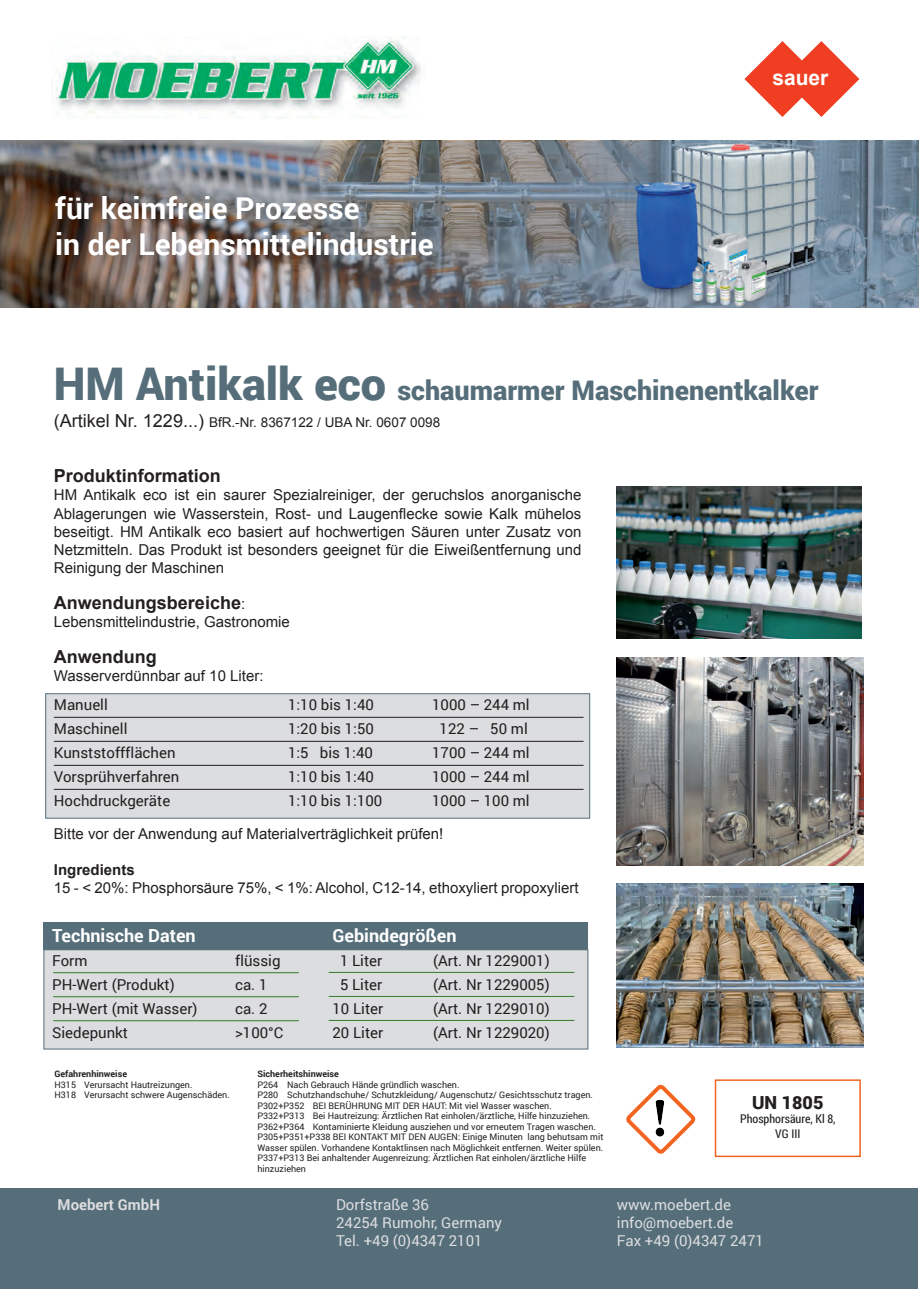
<style>
.page{position:relative;width:919px;height:1289px;background:#fff}
.page>*{position:absolute;margin:0;border:0;box-sizing:border-box;transform-origin:0 0}
.t1{font:700 30px/36px "Roboto";color:#fff}
.t2{font:900 27px "Roboto";color:#556e7a}
.t3{font:27px "Roboto";color:#fff}
.t4{font:700 21px "Arial";color:#fff}
.t5{font:700 18px "Arial";color:#231f20}
.t6{font:700 18px "Roboto";color:#fff}
.t7{font:900 18px "Roboto";color:#231f20}
.t8{font:15px/18px "Arial";color:#231f20;text-align:justify}
.t9{font:15px "Roboto";color:#231f20}
.t10{font:15px/18px "Roboto";color:#dcdddf}
.t11{font:700 15px "Roboto";color:#dcdddf}
.t12{font:700 15px "Arial";color:#231f20}
.t13{font:13.5px "Arial";color:#231f20}
.t14{font:12px/14.4px "Roboto Condensed";color:#231f20;text-align:center}
.t15{font:9px/10.5px "Roboto";color:#231f20}
.t16{font:700 9px "Roboto";color:#231f20}
.s1{font-size:45px}
.s2{font-size:18px}
.s3{font-weight:400;font-size:15px}
</style>
<div class="page">
<img style="left:0;top:140px;width:918px;height:168px">
<div style="left:1px;top:1187px;width:917px;height:101px;background:#556e7a"></div>
<svg style="left:744px;top:41px;width:115px;height:76px"></svg>
<img style="left:51px;top:36px;width:370px;height:82px">
<div style="left:44px;top:921px;width:544px;height:28px;background:#556e7a"></div>
<div style="left:44px;top:949px;width:544px;height:100px;background:#dcdddf;border:1px solid #556e7a"></div>
<hr style="left:328px;top:972px;width:246px;height:1px;background:#357b2b">
<hr style="left:328px;top:996px;width:246px;height:1px;background:#357b2b">
<hr style="left:328px;top:1020px;width:246px;height:1px;background:#357b2b">
<hr style="left:53px;top:972px;width:246px;height:1px;background:#357b2b">
<hr style="left:53px;top:996px;width:246px;height:1px;background:#357b2b">
<hr style="left:53px;top:1020px;width:246px;height:1px;background:#357b2b">
<div style="left:45px;top:693px;width:545px;height:125px;background:#dcdddf;border:1px solid #556e7a"></div>
<hr style="left:54px;top:717px;width:529px;height:1px;background:#231f20">
<hr style="left:54px;top:741px;width:529px;height:1px;background:#231f20">
<hr style="left:54px;top:765px;width:529px;height:1px;background:#231f20">
<hr style="left:54px;top:789px;width:529px;height:1px;background:#231f20">
<div style="left:714px;top:1079px;width:146px;height:78px;border:2px solid #f36421"></div>
<img style="left:617px;top:657px;width:246px;height:208px">
<img style="left:617px;top:883px;width:246px;height:164px">
<img style="left:617px;top:487px;width:244px;height:151px">
<svg style="left:626px;top:1084px;width:70px;height:70px"></svg>
<img style="left:637px;top:1094px;width:44px;height:45px">
<h2 class="t3" style="left:55px;top:175px;width:388px">Professionelle Reinigungsmittel</h2>
<h1 class="t1" style="left:55px;top:189px;width:380px">für keimfreie Prozesse<br>in der Lebensmittelindustrie</h1>
<h3 class="t4" style="left:772px;top:64px;width:58px">sauer</h3>
<h2 class="t2" style="left:54px;top:371px;width:766px"><span class="s1">HM Antikalk eco</span> schaumarmer Maschinenentkalker</h2>
<h3 class="t13" style="left:54px;top:413px;width:388px"><span class="s2">(Artikel Nr. 1229...)</span> BfR.-Nr. 8367122 / UBA Nr. 0607 0098</h3>
<h3 class="t5" style="left:54px;top:464px;width:169px">Produktinformation</h3>
<p class="t8" style="left:54px;top:486px;width:529px">HM Antikalk eco ist ein saurer Spezialreiniger, der geruchslos anorganische Ablagerungen wie Wasserstein, Rost- und Laugenflecke sowie Kalk mühelos beseitigt. HM Antikalk eco basiert auf hochwertigen Säuren unter Zusatz von Netzmitteln. Das Produkt ist besonders geeignet für die Eiweißentfernung und Reinigung der Maschinen</p>
<h3 class="t5" style="left:54px;top:590px;width:193px">Anwendungsbereiche<span class="s3">:</span></h3>
<h3 class="t8" style="left:54px;top:612px;width:237px">Lebensmittelindustrie, Gastronomie</h3>
<h3 class="t5" style="left:54px;top:644px;width:104px">Anwendung</h3>
<h3 class="t8" style="left:54px;top:666px;width:211px">Wasserverdünnbar auf 10 Liter:</h3>
<h3 class="t9" style="left:54px;top:694px;width:55px">Manuell</h3>
<h3 class="t9" style="left:288px;top:694px;width:87px">1:10 bis 1:40</h3>
<h3 class="t9" style="left:432px;top:694px;width:99px">1000 – 244 ml</h3>
<h3 class="t9" style="left:54px;top:718px;width:75px">Maschinell</h3>
<h3 class="t9" style="left:288px;top:718px;width:87px">1:20 bis 1:50</h3>
<h3 class="t9" style="left:439px;top:718px;width:90px">122 – 50 ml</h3>
<h3 class="t9" style="left:54px;top:742px;width:123px">Kunststoffflächen</h3>
<h3 class="t9" style="left:288px;top:742px;width:86px">1:5 bis 1:40</h3>
<h3 class="t9" style="left:432px;top:742px;width:99px">1700 – 244 ml</h3>
<h3 class="t9" style="left:54px;top:766px;width:127px">Vorsprühverfahren</h3>
<h3 class="t9" style="left:288px;top:766px;width:87px">1:10 bis 1:40</h3>
<h3 class="t9" style="left:432px;top:766px;width:99px">1000 – 244 ml</h3>
<h3 class="t9" style="left:54px;top:790px;width:118px">Hochdruckgeräte</h3>
<h3 class="t9" style="left:288px;top:790px;width:96px">1:10 bis 1:100</h3>
<h3 class="t9" style="left:432px;top:790px;width:99px">1000 – 100 ml</h3>
<h3 class="t8" style="left:54px;top:824px;width:391px">Bitte vor der Anwendung auf Materialverträglichkeit prüfen!</h3>
<h3 class="t12" style="left:54px;top:859px;width:82px">Ingredients</h3>
<h3 class="t8" style="left:54px;top:878px;width:526px">15 - &lt; 20%: Phosphorsäure 75%, &lt; 1%: Alcohol, C12-14, ethoxyliert propoxyliert</h3>
<h3 class="t6" style="left:52px;top:923px;width:145px">Technische Daten</h3>
<h3 class="t9" style="left:52px;top:950px;width:37px">Form</h3>
<h3 class="t9" style="left:235px;top:950px;width:47px">flüssig</h3>
<h3 class="t9" style="left:52px;top:974px;width:124px">PH-Wert (Produkt)</h3>
<h3 class="t9" style="left:235px;top:974px;width:34px">ca. 1</h3>
<h3 class="t9" style="left:52px;top:998px;width:147px">PH-Wert (mit Wasser)</h3>
<h3 class="t9" style="left:235px;top:998px;width:34px">ca. 2</h3>
<h3 class="t9" style="left:52px;top:1022px;width:77px">Siedepunkt</h3>
<h3 class="t9" style="left:235px;top:1022px;width:50px">&gt;100°C</h3>
<h3 class="t6" style="left:332px;top:923px;width:125px">Gebindegrößen</h3>
<h3 class="t9" style="left:340px;top:950px;width:44px">1 Liter</h3>
<h3 class="t9" style="left:433px;top:950px;width:118px">(Art. Nr 1229001)</h3>
<h3 class="t9" style="left:340px;top:974px;width:44px">5 Liter</h3>
<h3 class="t9" style="left:433px;top:974px;width:118px">(Art. Nr 1229005)</h3>
<h3 class="t9" style="left:332px;top:998px;width:52px">10 Liter</h3>
<h3 class="t9" style="left:433px;top:998px;width:118px">(Art. Nr 1229010)</h3>
<h3 class="t9" style="left:332px;top:1022px;width:52px">20 Liter</h3>
<h3 class="t9" style="left:433px;top:1022px;width:118px">(Art. Nr 1229020)</h3>
<p class="t16" style="left:54px;top:1067px;width:74px">Gefahrenhinweise</p>
<p class="t15" style="left:54px;top:1078px;width:177px">H315 Verursacht Hautreizungen.<br>H318 Verursacht schwere Augenschäden.</p>
<p class="t16" style="left:257px;top:1067px;width:83px">Sicherheitshinweise</p>
<p class="t15" style="left:257px;top:1078px;width:347px">P264 Nach Gebrauch Hände gründlich waschen.<br>P280 Schutzhandschuhe/ Schutzkleidung/ Augenschutz/ Gesichtsschutz tragen.<br>P302+P352 BEI BERÜHRUNG MIT DER HAUT: Mit viel Wasser waschen.<br>P332+P313 Bei Hautreizung: Ärztlichen Rat einholen/ärztliche, Hilfe hinzuziehen.<br>P362+P364 Kontaminierte Kleidung ausziehen und vor erneutem Tragen waschen.<br>P305+P351+P338 BEI KONTAKT MIT DEN AUGEN: Einige Minuten lang behutsam mit Wasser spülen. Vorhandene Kontaktlinsen nach Möglichkeit entfernen. Weiter spülen.<br>P337+P313 Bei anhaltender Augenreizung: Ärztlichen Rat einholen/ärztliche Hilfe hinzuziehen</p>
<h3 class="t7" style="left:752px;top:1089px;width:73px">UN 1805</h3>
<h3 class="t14" style="left:740px;top:1111px;width:97px">Phosphorsäure, Kl 8,<br>VG III</h3>
<h3 class="t11" style="left:58px;top:1194px;width:104px">Moebert GmbH</h3>
<h3 class="t10" style="left:336px;top:1195px;width:167px">Dorfstraße 36<br>24254 Rumohr, Germany<br>Tel. +49 (0)4347 2101</h3>
<h3 class="t10" style="left:617px;top:1195px;width:148px">www.moebert.de info@moebert.de<br>Fax +49 (0)4347 2471</h3>
</div>
